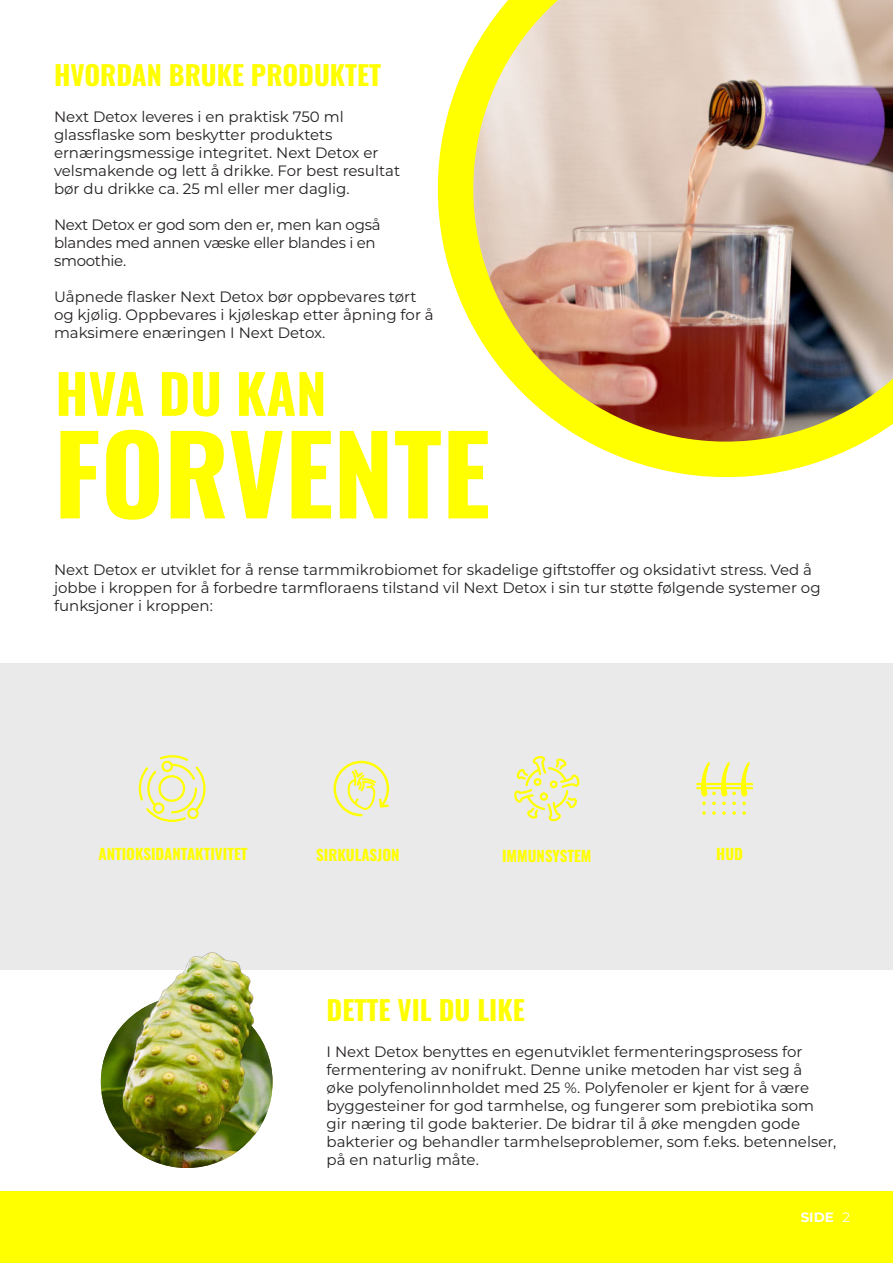
<style>
.page{position:relative;width:893px;height:1263px;background:#fff}
.page>*{position:absolute;margin:0;border:0;box-sizing:border-box;transform-origin:0 0}
.t1{font:700 108px "Oswald";color:#ff0}
.t2{font:700 54px "Oswald";color:#ff0}
.t3{font:700 27px "Oswald";color:#ff0}
.t4{font:15px/18px "Montserrat";color:#231f20}
.t5{font:15px/18px "Montserrat";letter-spacing:-.02em;color:#231f20}
.t6{font:700 15px "Oswald";color:#ff0}
.t7{font:700 13.5px "Montserrat";color:#fff}
.s1{font-weight:400}
</style>
<div class="page">
<div style="left:0;top:1192px;width:893px;height:71px;background:#ff0"></div>
<div style="left:0;top:663px;width:893px;height:307px;background:#eaeaea"></div>
<svg style="left:696px;top:762px;width:57px;height:43px"></svg>
<svg style="left:702px;top:811px;width:4px;height:4px"></svg>
<svg style="left:712px;top:811px;width:4px;height:4px"></svg>
<svg style="left:732px;top:811px;width:4px;height:4px"></svg>
<svg style="left:722px;top:811px;width:4px;height:4px"></svg>
<svg style="left:742px;top:811px;width:4px;height:4px"></svg>
<svg style="left:514px;top:756px;width:66px;height:65px"></svg>
<svg style="left:334px;top:761px;width:55px;height:55px"></svg>
<svg style="left:139px;top:755px;width:67px;height:67px"></svg>
<svg style="left:437px;top:51px;width:427px;height:427px"></svg>
<img style="left:473px;top:0;width:420px;height:442px">
<img style="left:101px;top:952px;width:172px;height:216px">
<h3 class="t3" style="left:54px;top:62px;width:329px">HVORDAN BRUKE PRODUKTET</h3>
<p class="t4" style="left:54px;top:107px;width:348px">Next Detox leveres i en praktisk 750 ml glassflaske som beskytter produktets ernæringsmessige integritet. Next Detox er velsmakende og lett å drikke. For best resultat bør du drikke ca. 25 ml eller mer daglig.</p>
<p class="t5" style="left:54px;top:215px;width:328px">Next Detox er god som den er, men kan også blandes med annen væske eller blandes i en smoothie.</p>
<p class="t4" style="left:54px;top:287px;width:381px">Uåpnede flasker Next Detox bør oppbevares tørt og kjølig. Oppbevares i kjøleskap etter åpning for å maksimere enæringen I Next Detox.</p>
<h2 class="t2" style="left:55px;top:368px;width:273px">HVA DU KAN</h2>
<h1 class="t1" style="left:54px;top:423px;width:438px">FORVENTE</h1>
<p class="t4" style="left:54px;top:560px;width:768px">Next Detox er utviklet for å rense tarmmikrobiomet for skadelige giftstoffer og oksidativt stress. Ved å jobbe i kroppen for å forbedre tarmfloraens tilstand vil Next Detox i sin tur støtte følgende systemer og funksjoner i kroppen:</p>
<p class="t6" style="left:98px;top:846px;width:150px">ANTIOKSIDANTAKTIVITET</p>
<p class="t6" style="left:316px;top:847px;width:85px">SIRKULASJON</p>
<p class="t6" style="left:502px;top:848px;width:91px">IMMUNSYSTEM</p>
<p class="t6" style="left:716px;top:846px;width:28px">HUD</p>
<h3 class="t3" style="left:327px;top:997px;width:200px">DETTE VIL DU LIKE</h3>
<p class="t4" style="left:327px;top:1042px;width:511px">I Next Detox benyttes en egenutviklet fermenteringsprosess for fermentering av nonifrukt. Denne unike metoden har vist seg å<br>øke polyfenolinnholdet med 25 %. Polyfenoler er kjent for å være byggesteiner for god tarmhelse, og fungerer som prebiotika som gir næring til gode bakterier. De bidrar til å øke mengden gode bakterier og behandler tarmhelseproblemer, som f.eks. betennelser, på en naturlig måte.</p>
<p class="t7" style="left:801px;top:1209px;width:51px">SIDE <span class="s1">2</span></p>
</div>
